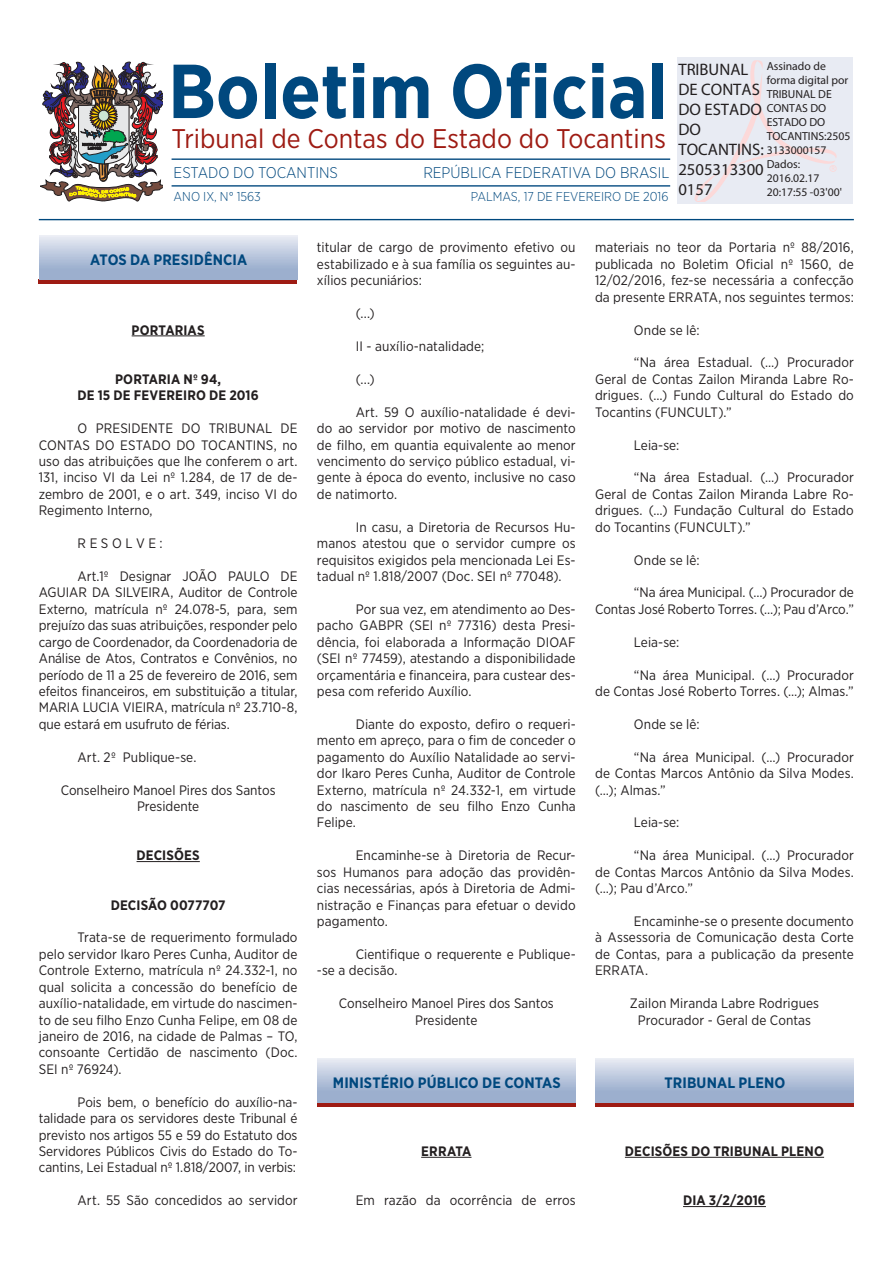
<style>
.page{position:relative;width:893px;height:1263px;background:#fff}
.page>*{position:absolute;margin:0;border:0;box-sizing:border-box;transform-origin:0 0}
.t1{font:700 76.2px "Gotham Narrow";color:#00487e}
.t2{font:27px "Gotham Narrow";color:#9e1b13}
.t3{font:16.65px/20px "Myriad Pro";color:#231f20}
.t4{font:300 15.45px "Gotham Narrow";color:#00487e}
.t5{font:700 15px "Gotham Narrow";letter-spacing:.01em;color:#00487e}
.t6{font:13.65px/16.5px "Gotham Narrow";color:#231f20;text-align:justify}
.t7{font:700 13.65px/16.5px "Gotham Narrow";letter-spacing:.01em;color:#231f20;text-align:center}
.t8{font:300 12.9px "Gotham Narrow";color:#00487e}
.t9{font:11.7px/14px "Myriad Pro";color:#231f20}
</style>
<div class="page">
<hr style="left:39px;top:219px;width:815px;height:1px;background:#00487e">
<svg style="left:40px;top:62px;width:123px;height:139px"></svg>
<hr style="left:132px;top:336px;width:73px;height:1px;background:#231f20">
<hr style="left:137px;top:861px;width:63px;height:1px;background:#231f20">
<hr style="left:39px;top:280px;width:258px;height:4px;background:#9e1b13">
<div style="left:39px;top:236px;width:258px;height:44px;background:linear-gradient(to bottom,#e2e6f1,#90a6c8)"></div>
<hr style="left:421px;top:1157px;width:50px;height:1px;background:#231f20">
<svg style="left:317px;top:1102px;width:258px;height:4px"></svg>
<div style="left:317px;top:1059px;width:258px;height:43px;background:linear-gradient(to bottom,#e2e6f0,#8da3c7)"></div>
<hr style="left:625px;top:1157px;width:199px;height:1px;background:#231f20">
<hr style="left:683px;top:1206px;width:83px;height:1px;background:#231f20">
<svg style="left:595px;top:1102px;width:258px;height:4px"></svg>
<div style="left:595px;top:1059px;width:258px;height:43px;background:linear-gradient(to bottom,#e2e6f0,#8da3c7)"></div>
<hr style="left:172px;top:158px;width:498px;height:2px;background:#00487e">
<hr style="left:172px;top:185px;width:498px;height:2px;background:#00487e">
<div style="left:677px;top:57px;width:176px;height:146px;background:#e8ebf3"></div>
<svg style="left:694px;top:60px;width:142px;height:141px"></svg>
<h1 class="t1" style="left:168px;top:64px;width:501px">Boletim Oficial</h1>
<h2 class="t2" style="left:172px;top:129px;width:496px">Tribunal de Contas do Estado do Tocantins</h2>
<p class="t4" style="left:174px;top:167px;width:166px">ESTADO DO TOCANTINS</p>
<p class="t8" style="left:174px;top:192px;width:89px">ANO IX, N° 1563</p>
<p class="t4" style="left:423px;top:167px;width:248px">REPÚBLICA FEDERATIVA DO BRASIL</p>
<p class="t8" style="left:471px;top:192px;width:199px">PALMAS, 17 DE FEVEREIRO DE 2016</p>
<p class="t3" style="left:678px;top:60px;width:87px">TRIBUNAL<br>DE CONTAS<br>DO ESTADO<br>DO<br>TOCANTINS:<br>2505313300<br>0157</p>
<p class="t9" style="left:767px;top:60px;width:85px">Assinado de forma digital por<br>TRIBUNAL DE<br>CONTAS DO<br>ESTADO DO<br>TOCANTINS:2505<br>3133000157<br>Dados:<br>2016.02.17<br>20:17:55 -03'00'</p>
<p class="t5" style="left:90px;top:255px;width:158px">ATOS DA PRESIDÊNCIA</p>
<p class="t7" style="left:132px;top:323px;width:75px">PORTARIAS</p>
<p class="t7" style="left:77px;top:372px;width:183px">PORTARIA Nº 94,<br>DE 15 DE FEVEREIRO DE 2016</p>
<p class="t6" style="left:39px;top:421px;width:260px;text-indent:39px">O PRESIDENTE DO TRIBUNAL DE CONTAS DO ESTADO DO TOCANTINS, no uso das atribuições que lhe conferem o art.<br>131, inciso VI da Lei nº 1.284, de 17 de de&shy;zembro de 2001, e o art. 349, inciso VI do Regimento Interno,</p>
<p class="t6" style="left:78px;top:536px;width:87px">R E S O L V E :</p>
<p class="t6" style="left:39px;top:569px;width:260px;text-indent:39px">Art.1º Designar JOÃO PAULO DE AGUIAR DA SILVEIRA, Auditor de Controle Externo, matrícula nº 24.078-5, para, sem prejuízo das suas atribuições, responder pelo cargo de Coordenador, da Coordenadoria de Análise de Atos, Contratos e Convênios, no período de 11 a 25 de fevereiro de 2016, sem efeitos financeiros, em substituição a titular, MARIA LUCIA VIEIRA, matrícula nº 23.710-8, que estará em usufruto de férias.</p>
<p class="t6" style="left:78px;top:749px;width:120px">Art. 2º Publique-se.</p>
<p class="t6" style="left:61px;top:782px;width:216px;text-align:center">Conselheiro Manoel Pires dos Santos<br>Presidente</p>
<p class="t7" style="left:137px;top:849px;width:65px">DECISÕES</p>
<p class="t7" style="left:111px;top:898px;width:116px">DECISÃO 0077707</p>
<p class="t6" style="left:39px;top:930px;width:260px;text-indent:39px">Trata-se de requerimento formulado pelo servidor Ikaro Peres Cunha, Auditor de Controle Externo, matrícula nº 24.332-1, no qual solicita a concessão do benefício de auxílio-natalidade, em virtude do nascimen&shy;to de seu filho Enzo Cunha Felipe, em 08 de janeiro de 2016, na cidade de Palmas – TO, consoante Certidão de nascimento (Doc.<br>SEI nº 76924).</p>
<p class="t6" style="left:39px;top:1094px;width:260px;text-indent:39px">Pois bem, o benefício do auxílio-na&shy;talidade para os servidores deste Tribunal é previsto nos artigos 55 e 59 do Estatuto dos Servidores Públicos Civis do Estado do To&shy;cantins, Lei Estadual nº 1.818/2007, in verbis:</p>
<p class="t6" style="left:78px;top:1193px;width:221px">Art. 55 São concedidos ao servidor</p>
<p class="t6" style="left:317px;top:240px;width:260px">titular de cargo de provimento efetivo ou estabilizado e à sua família os seguintes au&shy;xílios pecuniários:</p>
<p class="t6" style="left:356px;top:306px;width:21px">(...)</p>
<p class="t6" style="left:356px;top:339px;width:130px">II - auxílio-natalidade;</p>
<p class="t6" style="left:356px;top:371px;width:21px">(...)</p>
<p class="t6" style="left:317px;top:404px;width:260px;text-indent:39px">Art. 59 O auxílio-natalidade é devi&shy;do ao servidor por motivo de nascimento de filho, em quantia equivalente ao menor vencimento do serviço público estadual, vi&shy;gente à época do evento, inclusive no caso de natimorto.</p>
<p class="t6" style="left:317px;top:519px;width:260px;text-indent:39px">In casu, a Diretoria de Recursos Hu&shy;manos atestou que o servidor cumpre os requisitos exigidos pela mencionada Lei Es&shy;tadual nº 1.818/2007 (Doc. SEI nº 77048).</p>
<p class="t6" style="left:317px;top:601px;width:260px;text-indent:39px">Por sua vez, em atendimento ao Des&shy;pacho GABPR (SEI nº 77316) desta Presi&shy;dência, foi elaborada a Informação DIOAF (SEI nº 77459), atestando a disponibilidade orçamentária e financeira, para custear des&shy;pesa com referido Auxílio.</p>
<p class="t6" style="left:317px;top:716px;width:260px;text-indent:39px">Diante do exposto, defiro o requeri&shy;mento em apreço, para o fim de conceder o pagamento do Auxílio Natalidade ao servi&shy;dor Ikaro Peres Cunha, Auditor de Controle Externo, matrícula nº 24.332-1, em virtude do nascimento de seu filho Enzo Cunha Felipe.</p>
<p class="t6" style="left:317px;top:848px;width:260px;text-indent:39px">Encaminhe-se à Diretoria de Recur&shy;sos Humanos para adoção das providên&shy;cias necessárias, após à Diretoria de Admi&shy;nistração e Finanças para efetuar o devido pagamento.</p>
<p class="t6" style="left:317px;top:946px;width:260px;text-indent:39px">Cientifique o requerente e Publique--se a decisão.</p>
<p class="t6" style="left:339px;top:996px;width:216px;text-align:center">Conselheiro Manoel Pires dos Santos<br>Presidente</p>
<p class="t5" style="left:333px;top:1077px;width:229px">MINISTÉRIO PÚBLICO DE CONTAS</p>
<p class="t6" style="left:595px;top:240px;width:260px">materiais no teor da Portaria nº 88/2016, publicada no Boletim Oficial nº 1560, de 12/02/2016, fez-se necessária a confecção da presente ERRATA, nos seguintes termos:</p>
<p class="t6" style="left:634px;top:322px;width:67px">Onde se lê:</p>
<p class="t6" style="left:595px;top:355px;width:260px;text-indent:39px">“Na área Estadual. (…) Procurador Geral de Contas Zailon Miranda Labre Ro&shy;drigues. (…) Fundo Cultural do Estado do Tocantins (FUNCULT).”</p>
<p class="t6" style="left:634px;top:437px;width:47px">Leia-se:</p>
<p class="t6" style="left:595px;top:470px;width:260px;text-indent:39px">“Na área Estadual. (…) Procurador Geral de Contas Zailon Miranda Labre Ro&shy;drigues. (…) Fundação Cultural do Estado do Tocantins (FUNCULT).”</p>
<p class="t6" style="left:634px;top:552px;width:67px">Onde se lê:</p>
<p class="t6" style="left:595px;top:585px;width:260px;text-align:right">“Na área Municipal. (…) Procurador de<br>Contas José Roberto Torres. (…); Pau d’Arco.”</p>
<p class="t6" style="left:634px;top:634px;width:47px">Leia-se:</p>
<p class="t6" style="left:595px;top:667px;width:260px;text-align:right">“Na área Municipal. (…) Procurador<br>de Contas José Roberto Torres. (…); Almas.”</p>
<p class="t6" style="left:634px;top:716px;width:67px">Onde se lê:</p>
<p class="t6" style="left:595px;top:749px;width:260px;text-indent:39px">“Na área Municipal. (…) Procurador de Contas Marcos Antônio da Silva Modes. (…); Almas.”</p>
<p class="t6" style="left:634px;top:815px;width:47px">Leia-se:</p>
<p class="t6" style="left:595px;top:848px;width:260px;text-indent:39px">“Na área Municipal. (…) Procurador de Contas Marcos Antônio da Silva Modes. (…); Pau d’Arco.”</p>
<p class="t6" style="left:595px;top:914px;width:260px;text-indent:39px">Encaminhe-se o presente documento à Assessoria de Comunicação desta Corte de Contas, para a publicação da presente ERRATA.</p>
<p class="t6" style="left:630px;top:996px;width:191px;text-align:center">Zailon Miranda Labre Rodrigues<br>Procurador - Geral de Contas</p>
<p class="t5" style="left:664px;top:1077px;width:122px">TRIBUNAL PLENO</p>
<p class="t7" style="left:421px;top:1144px;width:52px">ERRATA</p>
<p class="t6" style="left:356px;top:1193px;width:221px">Em razão da ocorrência de erros</p>
<p class="t7" style="left:625px;top:1144px;width:201px">DECISÕES DO TRIBUNAL PLENO</p>
<p class="t7" style="left:683px;top:1194px;width:84px">DIA 3/2/2016</p>
</div>
